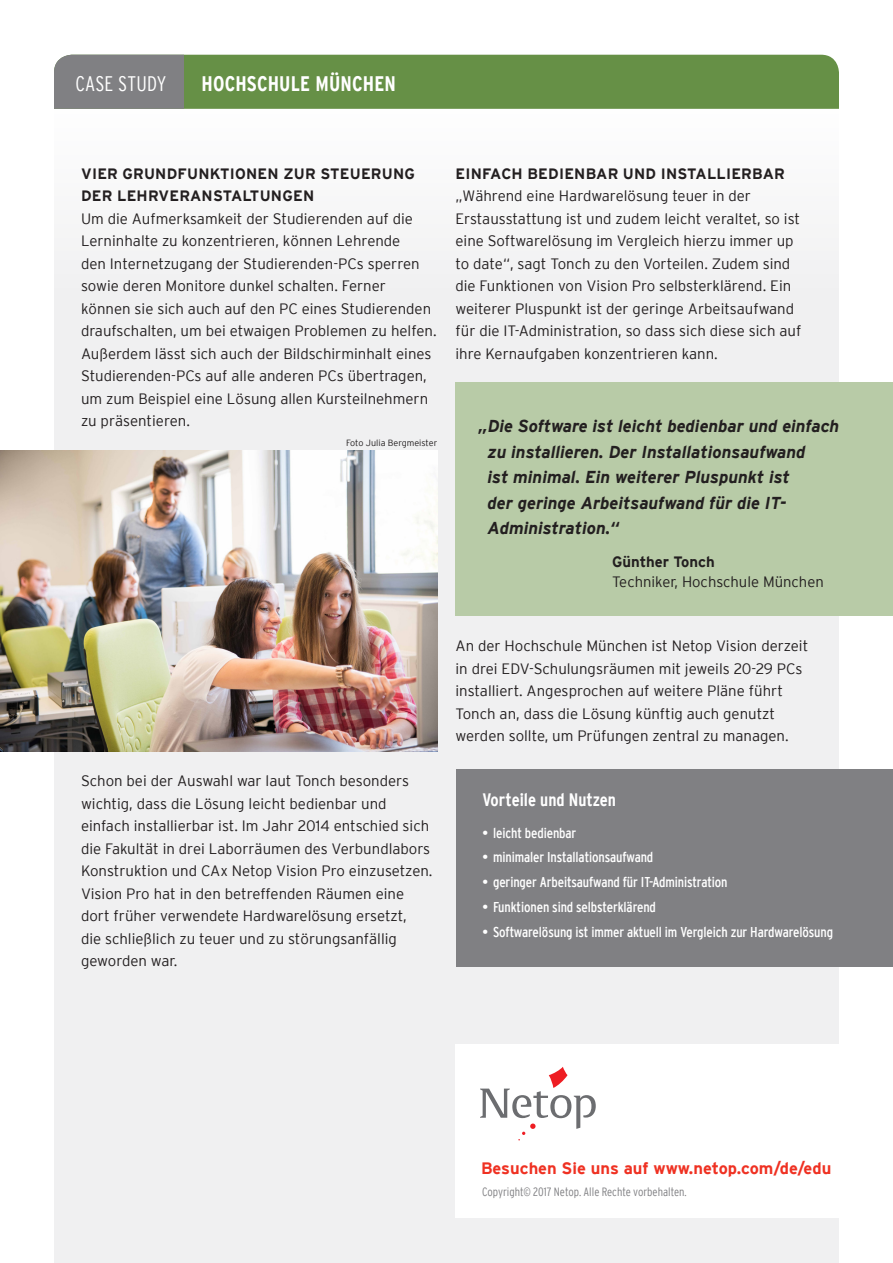
<style>
.page{position:relative;width:893px;height:1263px;background:#fff}
.page>*{position:absolute;margin:0;border:0;box-sizing:border-box;transform-origin:0 0}
.t1{font:700 condensed 21px "Interstate";letter-spacing:.01em;color:#fff}
.t2{font:300 condensed 21px "Interstate";letter-spacing:.01em;color:#fff}
.Paragraph_Style_1{font:700 condensed 18px "Interstate";color:#fff}
.t3{font:italic 700 17.25px/25.5px "Interstate";color:#231f20}
.t4{font:700 16.5px "Interstate";color:#ef3122}
.Paragraph_Style_1-2{font:300 15px/22.5px "Interstate";color:#231f20}
.Paragraph_Style_1-3{font:700 15px/22.5px "Interstate";letter-spacing:.015em;color:#231f20}
.t5{font:condensed 14.25px "Interstate";letter-spacing:-.01em;color:#fff}
.t6{font:300 condensed 12px "Interstate";color:#808083}
.Paragraph_Style_1-4{font:300 9px "Interstate";color:#231f20}
.s1{font-weight:700}
</style>
<div class="page">
<div style="left:54px;top:109px;width:785px;height:1154px;background:#f0f0f1"></div>
<div style="left:455px;top:1045px;width:438px;height:173px;background:#fff"></div>
<svg style="left:54px;top:55px;width:785px;height:54px;background:#6b8e50"></svg>
<svg style="left:480px;top:1067px;width:116px;height:73px"></svg>
<div style="left:456px;top:770px;width:437px;height:197px;background:#808083"></div>
<img style="left:0;top:450px;width:437px;height:301px">
<div style="left:455px;top:382px;width:438px;height:233px;background:#b8cba7"></div>
<p class="t2" style="left:75px;top:72px;width:93px">CASE STUDY</p>
<p class="t1" style="left:201px;top:72px;width:196px">HOCHSCHULE MÜNCHEN</p>
<p class="Paragraph_Style_1-3" style="left:81px;top:162px;width:335px">VIER GRUNDFUNKTIONEN ZUR STEUERUNG<br>DER LEHRVERANSTALTUNGEN</p>
<p class="Paragraph_Style_1-2" style="left:81px;top:207px;width:357px">Um die Aufmerksamkeit der Studierenden auf die Lerninhalte zu konzentrieren, können Lehrende<br>den Internetzugang der Studierenden-PCs sperren sowie deren Monitore dunkel schalten. Ferner können sie sich auch auf den PC eines Studierenden draufschalten, um bei etwaigen Problemen zu helfen.<br>Außerdem lässt sich auch der Bildschirminhalt eines Studierenden-PCs auf alle anderen PCs übertragen, um zum Beispiel eine Lösung allen Kursteilnehmern zu präsentieren.</p>
<p class="Paragraph_Style_1-4" style="left:346px;top:438px;width:93px">Foto Julia Bergmeister</p>
<p class="Paragraph_Style_1-3" style="left:456px;top:162px;width:331px">EINFACH BEDIENBAR UND INSTALLIERBAR</p>
<p class="Paragraph_Style_1-2" style="left:455px;top:185px;width:347px">„Während eine Hardwarelösung teuer in der Erstausstattung ist und zudem leicht veraltet, so ist eine Softwarelösung im Vergleich hierzu immer up to date“, sagt Tonch zu den Vorteilen. Zudem sind die Funktionen von Vision Pro selbsterklärend. Ein weiterer Pluspunkt ist der geringe Arbeitsaufwand für die IT-Administration, so dass sich diese sich auf ihre Kernaufgaben konzentrieren kann.</p>
<p class="t3" style="left:488px;top:413px;width:353px;text-indent:-9px">„Die Software ist leicht bedienbar und einfach zu installieren. Der Installationsaufwand<br>ist minimal. Ein weiterer Pluspunkt ist<br>der geringe Arbeitsaufwand für die IT-Administration.“</p>
<p class="Paragraph_Style_1-2" style="left:612px;top:552px;width:213px;line-height:19.5px"><span class="s1">Günther Tonch<br></span>Techniker, Hochschule München</p>
<p class="Paragraph_Style_1-2" style="left:81px;top:770px;width:353px">Schon bei der Auswahl war laut Tonch besonders wichtig, dass die Lösung leicht bedienbar und einfach installierbar ist. Im Jahr 2014 entschied sich die Fakultät in drei Laborräumen des Verbundlabors Konstruktion und CAx Netop Vision Pro einzusetzen.<br>Vision Pro hat in den betreffenden Räumen eine dort früher verwendete Hardwarelösung ersetzt,<br>die schließlich zu teuer und zu störungsanfällig geworden war.</p>
<p class="Paragraph_Style_1-2" style="left:455px;top:635px;width:354px">An der Hochschule München ist Netop Vision derzeit in drei EDV-Schulungsräumen mit jeweils 20-29 PCs installiert. Angesprochen auf weitere Pläne führt Tonch an, dass die Lösung künftig auch genutzt werden sollte, um Prüfungen zentral zu managen.</p>
<p class="Paragraph_Style_1" style="left:483px;top:790px;width:135px">Vorteile und Nutzen</p>
<p class="t5" style="left:483px;top:825px;width:95px">• leicht bedienbar</p>
<p class="t5" style="left:483px;top:849px;width:172px">• minimaler Installationsaufwand</p>
<p class="t5" style="left:483px;top:874px;width:246px">• geringer Arbeitsaufwand für IT-Administration</p>
<p class="t5" style="left:483px;top:899px;width:175px">• Funktionen sind selbsterklärend</p>
<p class="t5" style="left:483px;top:924px;width:352px">• Softwarelösung ist immer aktuell im Vergleich zur Hardwarelösung</p>
<p class="t4" style="left:481px;top:1159px;width:352px">Besuchen Sie uns auf www.netop.com/de/edu</p>
<p class="t6" style="left:482px;top:1185px;width:206px">Copyright© 2017 Netop. Alle Rechte vorbehalten.</p>
</div>
